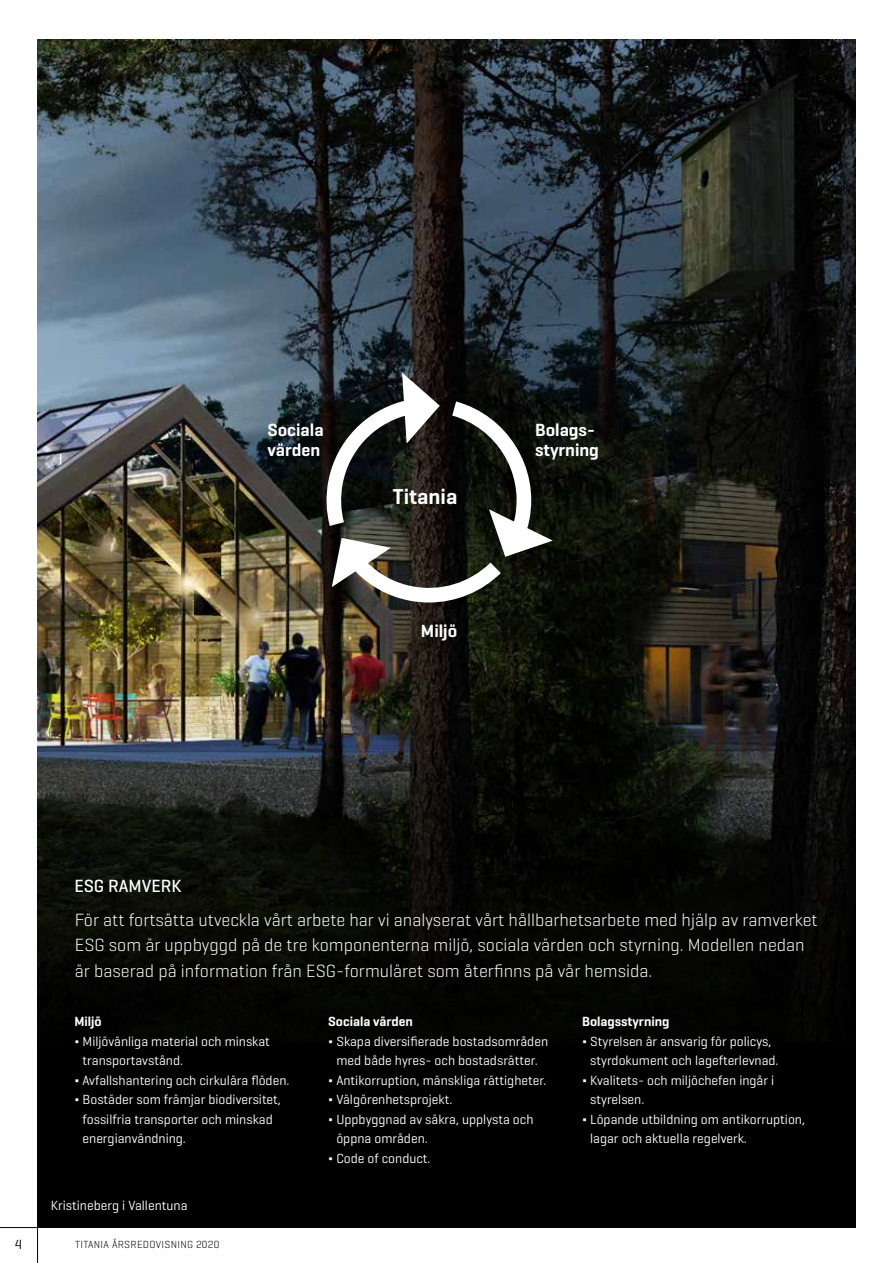
<style>
.page{position:relative;width:893px;height:1263px;background:#fff}
.page>*{position:absolute;margin:0;border:0;box-sizing:border-box;transform-origin:0 0}
.t1{font:600 21.9px "Geogrotesque";color:#fff}
.t2{font:300 18px/25.5px "Geogrotesque";color:#fff}
.t3{font:600 18px/20px "Geogrotesque";color:#fff}
.t4{font:500 18px "Geogrotesque";color:#fff}
.t5{font:13.5px "Geogrotesque";color:#fff}
.t6{font:600 13.5px "Geogrotesque";color:#fff}
.t7{font:13.5px "Geogrotesque";color:#000}
.t8{font:300 10.5px "Geogrotesque";letter-spacing:.03em;color:#000}
</style>
<div class="page">
<hr style="left:37px;top:1227px;width:1px;height:36px;background:#000">
<hr style="left:0;top:1227px;width:38px;height:1px;background:#000">
<img style="left:38px;top:40px;width:817px;height:666px">
<svg style="left:325px;top:373px;width:228px;height:229px"></svg>
<svg style="left:38px;top:706px;width:818px;height:522px;background:#0a0b09"></svg>
<h2 class="t3" style="left:268px;top:419px;width:58px">Sociala värden</h2>
<h1 class="t1" style="left:393px;top:483px;width:66px">Titania</h1>
<h2 class="t3" style="left:421px;top:620px;width:38px">Miljö</h2>
<h2 class="t3" style="left:535px;top:419px;width:66px">Bolags&shy;styrning</h2>
<h2 class="t4" style="left:74px;top:875px;width:109px">ESG RAMVERK</h2>
<p class="t2" style="left:75px;top:906px;width:744px">För att fortsätta utveckla vårt arbete har vi analyserat vårt hållbarhetsarbete med hjälp av ramverket<br>ESG som är uppbyggd på de tre komponenterna miljö, sociala värden och styrning. Modellen nedan är baserad på information från ESG-formuläret som återfinns på vår hemsida.</p>
<p class="t6" style="left:74px;top:1013px;width:29px">Miljö</p>
<p class="t5" style="left:74px;top:1033px;width:197px">∆ Miljövänliga material och minskat</p>
<p class="t5" style="left:83px;top:1052px;width:102px">transportavstånd.</p>
<p class="t5" style="left:74px;top:1072px;width:217px">∆ Avfallshantering och cirkulära flöden.</p>
<p class="t5" style="left:74px;top:1091px;width:208px">∆ Bostäder som främjar biodiversitet,</p>
<p class="t5" style="left:83px;top:1111px;width:192px">fossilfria transporter och minskad</p>
<p class="t5" style="left:83px;top:1130px;width:105px">energianvändning.</p>
<p class="t6" style="left:328px;top:1013px;width:86px">Sociala värden</p>
<p class="t5" style="left:328px;top:1033px;width:221px">∆ Skapa diversifierade bostadsområden</p>
<p class="t5" style="left:336px;top:1052px;width:203px">med både hyres- och bostadsrätter.</p>
<p class="t5" style="left:328px;top:1072px;width:220px">∆ Antikorruption, mänskliga rättigheter.</p>
<p class="t5" style="left:328px;top:1091px;width:126px">∆ Välgörenhetsprojekt.</p>
<p class="t5" style="left:328px;top:1111px;width:207px">∆ Uppbyggnad av säkra, upplysta och</p>
<p class="t5" style="left:336px;top:1130px;width:93px">öppna områden.</p>
<p class="t5" style="left:328px;top:1150px;width:104px">∆ Code of conduct.</p>
<p class="t6" style="left:582px;top:1013px;width:89px">Bolagsstyrning</p>
<p class="t5" style="left:582px;top:1033px;width:191px">∆ Styrelsen är ansvarig för policys,</p>
<p class="t5" style="left:590px;top:1052px;width:190px">styrdokument och lagefterlevnad.</p>
<p class="t5" style="left:582px;top:1072px;width:194px">∆ Kvalitets- och miljöchefen ingår i</p>
<p class="t5" style="left:590px;top:1091px;width:56px">styrelsen.</p>
<p class="t5" style="left:582px;top:1111px;width:224px">∆ Löpande utbildning om antikorruption,</p>
<p class="t5" style="left:590px;top:1130px;width:158px">lagar och aktuella regelverk.</p>
<p class="t5" style="left:51px;top:1196px;width:138px">Kristineberg i Vallentuna</p>
<p class="t7" style="left:15px;top:1235px;width:9px">4</p>
<p class="t8" style="left:75px;top:1238px;width:146px">TITANIA ÅRSREDOVISNING 2020</p>
</div>
